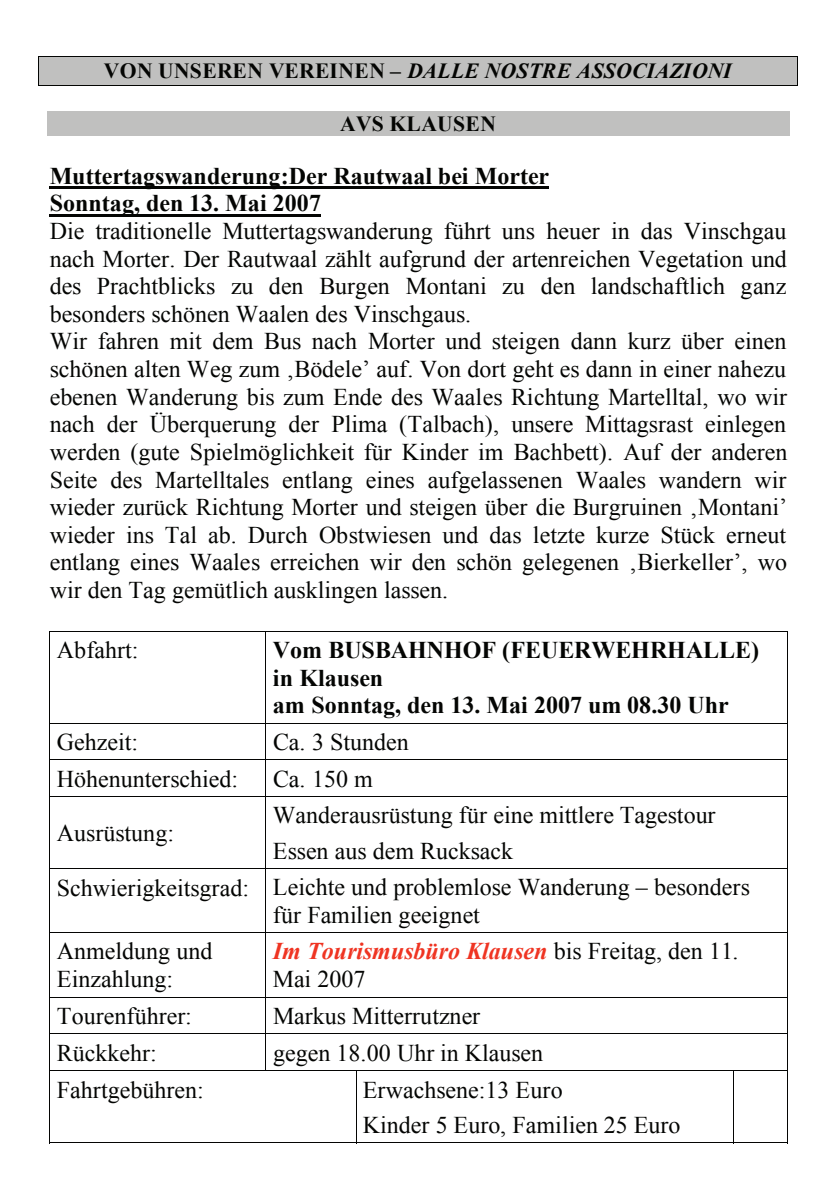
<style>
.page{position:relative;width:839px;height:1191px;background:#fff}
.page>*{position:absolute;margin:0;border:0;box-sizing:border-box;transform-origin:0 0}
.t1{font:24px/27.6px "Times New Roman";color:#040503}
.t2{font:700 24px/27.8px "Times New Roman";color:#040503}
.t3{font:italic 700 21.6px "Times New Roman";letter-spacing:.01em;color:#040503}
.t4{font:700 21.6px "Times New Roman";letter-spacing:.01em;color:#040503}
.s1{font-style:normal}
.s2{font-weight:700;font-style:italic;color:#ef3422}
</style>
<div class="page">
<div style="left:39px;top:57px;width:758px;height:28px;background:#c0c0bf"></div>
<hr style="left:38px;top:56px;width:760px;height:1px;background:#040503">
<hr style="left:38px;top:85px;width:760px;height:1px;background:#040503">
<svg style="left:38px;top:57px;width:1px;height:28px"></svg>
<svg style="left:797px;top:57px;width:1px;height:28px"></svg>
<div style="left:47px;top:111px;width:742px;height:25px;background:#c0c0bf"></div>
<hr style="left:50px;top:186px;width:499px;height:2px;background:#040503">
<hr style="left:50px;top:214px;width:271px;height:2px;background:#040503">
<hr style="left:49px;top:630px;width:738px;height:1px;background:#040503">
<hr style="left:49px;top:631px;width:1px;height:91px;background:#040503">
<hr style="left:265px;top:631px;width:1px;height:91px;background:#040503">
<hr style="left:786px;top:631px;width:1px;height:91px;background:#040503">
<hr style="left:49px;top:722px;width:738px;height:1px;background:#040503">
<hr style="left:49px;top:723px;width:1px;height:36px;background:#040503">
<hr style="left:265px;top:723px;width:1px;height:36px;background:#040503">
<hr style="left:786px;top:723px;width:1px;height:36px;background:#040503">
<hr style="left:49px;top:759px;width:738px;height:1px;background:#040503">
<hr style="left:49px;top:760px;width:1px;height:35px;background:#040503">
<hr style="left:265px;top:760px;width:1px;height:35px;background:#040503">
<hr style="left:786px;top:760px;width:1px;height:35px;background:#040503">
<hr style="left:49px;top:795px;width:738px;height:1px;background:#040503">
<hr style="left:49px;top:796px;width:1px;height:72px;background:#040503">
<hr style="left:265px;top:796px;width:1px;height:72px;background:#040503">
<hr style="left:786px;top:796px;width:1px;height:72px;background:#040503">
<hr style="left:49px;top:868px;width:738px;height:1px;background:#040503">
<hr style="left:49px;top:869px;width:1px;height:63px;background:#040503">
<hr style="left:265px;top:869px;width:1px;height:63px;background:#040503">
<hr style="left:786px;top:869px;width:1px;height:63px;background:#040503">
<hr style="left:49px;top:932px;width:738px;height:1px;background:#040503">
<hr style="left:49px;top:933px;width:1px;height:63px;background:#040503">
<hr style="left:265px;top:933px;width:1px;height:63px;background:#040503">
<hr style="left:786px;top:933px;width:1px;height:63px;background:#040503">
<hr style="left:49px;top:996px;width:738px;height:1px;background:#040503">
<hr style="left:49px;top:997px;width:1px;height:36px;background:#040503">
<hr style="left:265px;top:997px;width:1px;height:36px;background:#040503">
<hr style="left:786px;top:997px;width:1px;height:36px;background:#040503">
<hr style="left:49px;top:1033px;width:738px;height:1px;background:#040503">
<hr style="left:49px;top:1033px;width:1px;height:36px;background:#040503">
<hr style="left:265px;top:1033px;width:1px;height:36px;background:#040503">
<hr style="left:786px;top:1033px;width:1px;height:36px;background:#040503">
<hr style="left:49px;top:1069px;width:738px;height:1px;background:#040503">
<hr style="left:49px;top:1070px;width:1px;height:72px;background:#040503">
<hr style="left:49px;top:1141px;width:306px;height:1px;background:#040503">
<hr style="left:355px;top:1070px;width:1px;height:72px;background:#040503">
<hr style="left:356px;top:1141px;width:377px;height:1px;background:#040503">
<hr style="left:733px;top:1070px;width:1px;height:72px;background:#040503">
<hr style="left:734px;top:1141px;width:52px;height:1px;background:#040503">
<hr style="left:786px;top:1070px;width:1px;height:72px;background:#040503">
<p class="t3" style="left:104px;top:59px;width:629px"><span class="s1">VON UNSEREN VEREINEN –</span> DALLE NOSTRE ASSOCIAZIONI</p>
<p class="t4" style="left:340px;top:112px;width:157px">AVS KLAUSEN</p>
<p class="t2" style="left:50px;top:161px;width:501px">Muttertagswanderung:Der Rautwaal bei Morter<br>Sonntag, den 13. Mai 2007</p>
<p class="t1" style="left:50px;top:217px;width:739px">Die traditionelle Muttertagswanderung führt uns heuer in das Vinschgau nach Morter. Der Rautwaal zählt aufgrund der artenreichen Vegetation und des Prachtblicks zu den Burgen Montani zu den landschaftlich ganz besonders schönen Waalen des Vinschgaus.<br>Wir fahren mit dem Bus nach Morter und steigen dann kurz über einen schönen alten Weg zum ‚Bödele’ auf. Von dort geht es dann in einer nahezu ebenen Wanderung bis zum Ende des Waales Richtung Martelltal, wo wir nach der Überquerung der Plima (Talbach), unsere Mittagsrast einlegen werden (gute Spielmöglichkeit für Kinder im Bachbett). Auf der anderen Seite des Martelltales entlang eines aufgelassenen Waales wandern wir wieder zurück Richtung Morter und steigen über die Burgruinen ‚Montani’ wieder ins Tal ab. Durch Obstwiesen und das letzte kurze Stück erneut entlang eines Waales erreichen wir den schön gelegenen ‚Bierkeller’, wo wir den Tag gemütlich ausklingen lassen.</p>
<p class="t1" style="left:57px;top:636px;width:83px">Abfahrt:</p>
<p class="t2" style="left:273px;top:635px;width:487px">Vom BUSBAHNHOF (FEUERWEHRHALLE) in Klausen<br>am Sonntag, den 13. Mai 2007 um 08.30 Uhr</p>
<p class="t1" style="left:57px;top:728px;width:83px">Gehzeit:</p>
<p class="t1" style="left:273px;top:728px;width:137px">Ca. 3 Stunden</p>
<p class="t1" style="left:57px;top:764px;width:183px">Höhenunterschied:</p>
<p class="t1" style="left:273px;top:764px;width:101px">Ca. 150 m</p>
<p class="t1" style="left:57px;top:819px;width:119px">Ausrüstung:</p>
<p class="t1" style="left:273px;top:801px;width:444px">Wanderausrüstung für eine mittlere Tagestour</p>
<p class="t1" style="left:273px;top:836px;width:242px">Essen aus dem Rucksack</p>
<p class="t1" style="left:57px;top:873px;width:694px">Schwierigkeitsgrad: Leichte und problemlose Wanderung – besonders</p>
<p class="t1" style="left:273px;top:900px;width:208px">für Familien geeignet</p>
<p class="t1" style="left:57px;top:937px;width:157px">Anmeldung und<br>Einzahlung:</p>
<p class="t1" style="left:273px;top:937px;width:467px"><span class="s2">Im Tourismusbüro Klausen</span> bis Freitag, den 11.<br>Mai 2007</p>
<p class="t1" style="left:57px;top:1002px;width:136px">Tourenführer:</p>
<p class="t1" style="left:273px;top:1002px;width:209px">Markus Mitterrutzner</p>
<p class="t1" style="left:57px;top:1038px;width:101px">Rückkehr:</p>
<p class="t1" style="left:273px;top:1038px;width:271px">gegen 18.00 Uhr in Klausen</p>
<p class="t1" style="left:57px;top:1075px;width:148px">Fahrtgebühren:</p>
<p class="t1" style="left:363px;top:1071px;width:319px;line-height:35.6px">Erwachsene:13 Euro<br>Kinder 5 Euro, Familien 25 Euro</p>
</div>
